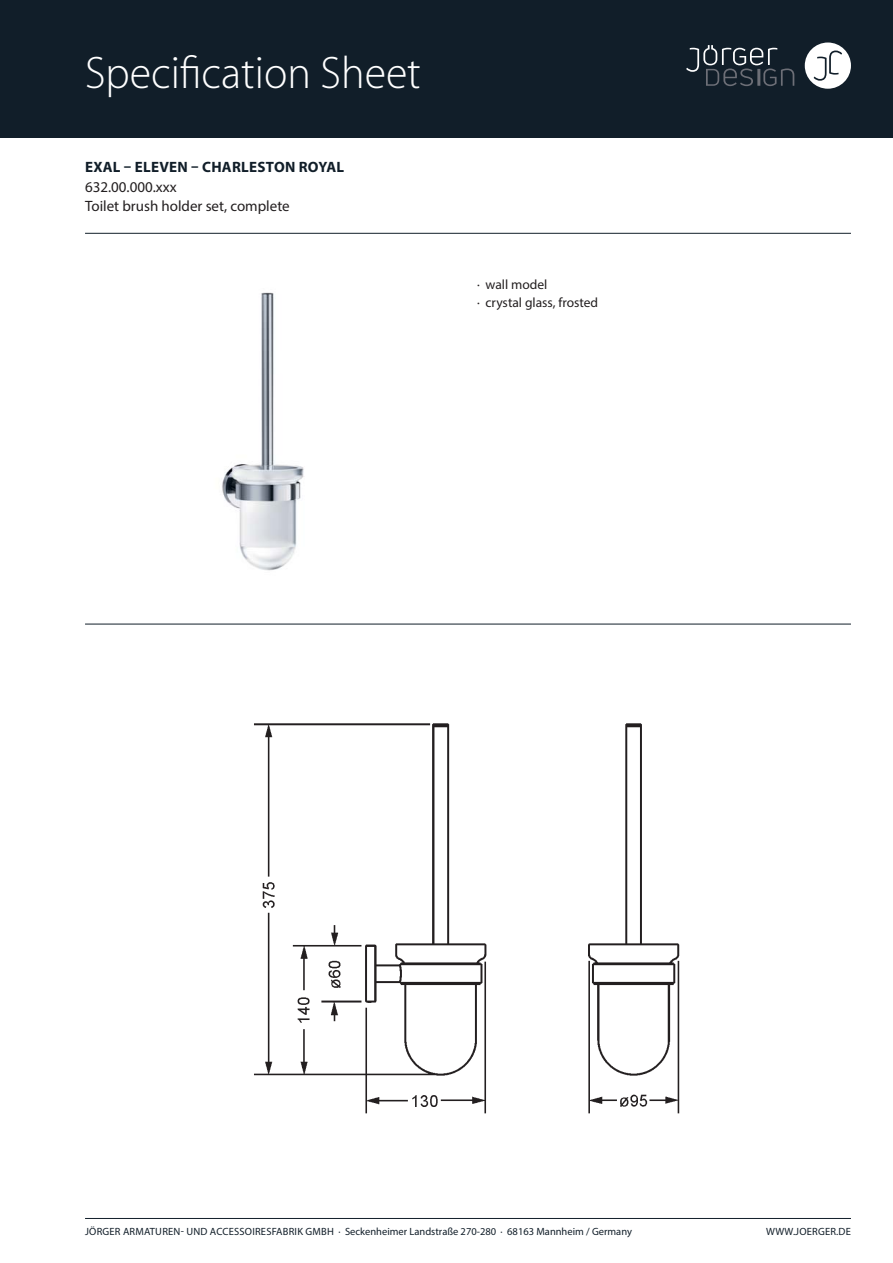
<style>
.page{position:relative;width:893px;height:1263px;background:#fff}
.page>*{position:absolute;margin:0;border:0;box-sizing:border-box;transform-origin:0 0}
.t1{font:100 45px "Myriad Set Pro";color:#fff}
.t2{font:15px "Myriad Pro";color:#231f20}
.t3{font:700 15px "Myriad Pro";letter-spacing:.02em;color:#111e29}
.t4{font:13.5px/18px "Myriad Pro";color:#231f20}
.t5{font:10.5px "Myriad Pro";letter-spacing:.005em;color:#111e29}
</style>
<div class="page">
<div style="left:0;top:0;width:893px;height:138px;background:#111e29"></div>
<div style="left:805px;top:43px;width:46px;height:46px;background:#fff;border-radius:50%"></div>
<svg style="left:814px;top:51px;width:28px;height:30px"></svg>
<svg style="left:686px;top:45px;width:108px;height:41px"></svg>
<hr style="left:85px;top:1218px;width:766px;height:1px;background:#111e29">
<hr style="left:85px;top:233px;width:766px;height:1px;background:#111e29">
<hr style="left:85px;top:624px;width:766px;height:1px;background:#111e29">
<img style="left:222px;top:292px;width:82px;height:279px">
<img style="left:254px;top:723px;width:426px;height:391px">
<h1 class="t1" style="left:85px;top:50px;width:337px">Specification Sheet</h1>
<h2 class="t3" style="left:85px;top:161px;width:260px">EXAL – ELEVEN – CHARLESTON ROYAL</h2>
<h2 class="t2" style="left:85px;top:200px;width:206px">Toilet brush holder set, complete</h2>
<h2 class="t2" style="left:85px;top:181px;width:93px">632.00.000.xxx</h2>
<p class="t4" style="left:477px;top:277px;width:123px">· wall model<br>· crystal glass, frosted</p>
<p class="t5" style="left:85px;top:1228px;width:548px">JÖRGER ARMATUREN- UND ACCESSOIRESFABRIK GMBH · Seckenheimer Landstraße 270-280 · 68163 Mannheim / Germany</p>
<p class="t5" style="left:766px;top:1228px;width:86px">WWW.JOERGER.DE</p>
</div>
